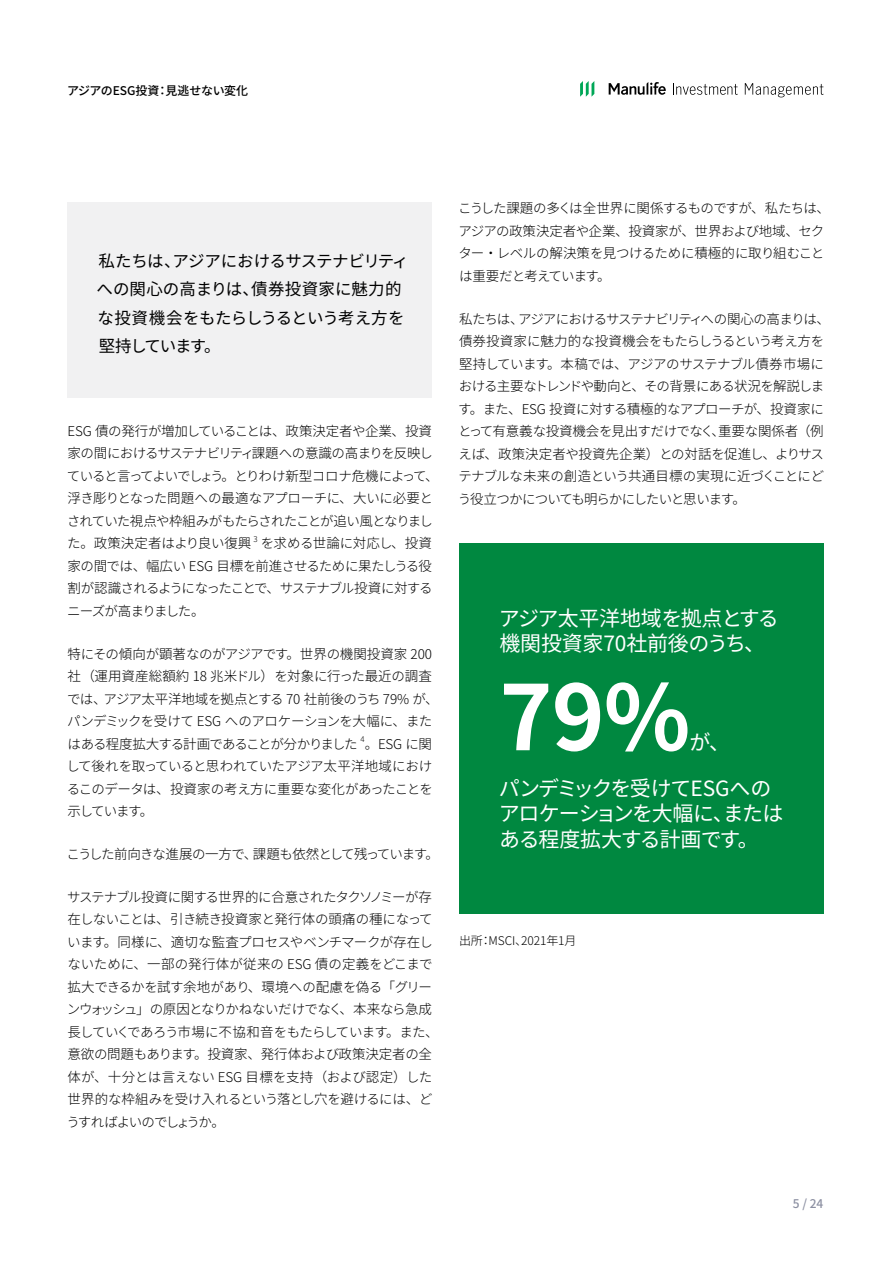
<style>
.page{position:relative;width:891px;height:1269px;background:#fff}
.page>*{position:absolute;margin:0;border:0;box-sizing:border-box;transform-origin:0 0}
.t1{font:700 90px "Noto Sans CJ Kjp";color:#fff}
.t2{font:21px/25.5px "Noto Sans CJ Kjp";letter-spacing:-.01em;color:#fff}
.t3{font:21px/25.5px "Noto Sans CJ Kjp";letter-spacing:-.06em;color:#fff}
.t4{font:21px/45.8px "Noto Sans CJ Kjp";letter-spacing:-.04em;color:#fff}
.t5{font:16.5px/28.5px "Noto Sans CJ Kjp";letter-spacing:-.025em;color:#000}
.t6{font:300 13.5px/22.5px "Noto Sans CJ Kjp";letter-spacing:-.035em;color:#000}
.t7{font:300 13.5px "Noto Sans CJ Kjp";letter-spacing:-.055em;color:#000}
.t8{font:500 12px "Noto Sans CJ Kjp";letter-spacing:-.01em;color:#000}
.t9{font:300 12px "Noto Sans CJ Kjp";letter-spacing:-.01em;color:#000}
.t10{font:500 12px "Noto Sans CJ Kjp";color:#8c90a2}
.t11{font:300 7.8px "Noto Sans CJ Kjp";color:#000}
</style>
<div class="page">
<svg style="left:673px;top:83px;width:65px;height:12px"></svg>
<svg style="left:745px;top:83px;width:78px;height:14px"></svg>
<svg style="left:609px;top:82px;width:57px;height:13px"></svg>
<svg style="left:580px;top:81px;width:14px;height:16px"></svg>
<div style="left:68px;top:202px;width:364px;height:196px;background:#f1f1f2"></div>
<div style="left:459px;top:543px;width:365px;height:370px;background:#008840"></div>
<p class="t8" style="left:67px;top:84px;width:183px">アジアのESG投資：見逃せない変化</p>
<p class="t5" style="left:96px;top:247px;width:314px">私たちは、アジアにおけるサステナビリティへの関心の高まりは、債券投資家に魅力的な投資機会をもたらしうるという考え方を堅持しています。</p>
<p class="t6" style="left:67px;top:420px;width:373px">ESG 債の発行が増加していることは、政策決定者や企業、投資家の間におけるサステナビリティ課題への意識の高まりを反映していると言ってよいでしょう。とりわけ新型コロナ危機によって、浮き彫りとなった問題への最適なアプローチに、大いに必要とされていた視点や枠組みがもたらされたことが追い風となりました。政策決定者はより良い復興</p>
<p class="t11" style="left:254px;top:535px;width:6px">3</p>
<p class="t6" style="left:67px;top:532px;width:367px;text-align:justify;text-indent:194px">を求める世論に対応し、投資家の間では、幅広い ESG 目標を前進させるために果たしうる役割が認識されるようになったことで、サステナブル投資に対するニーズが高まりました。</p>
<p class="t6" style="left:67px;top:643px;width:373px">特にその傾向が顕著なのがアジアです。世界の機関投資家 200社（運用資産総額約 18 兆米ドル）を対象に行った最近の調査では、アジア太平洋地域を拠点とする 70 社前後のうち 79% が、パンデミックを受けて ESG へのアロケーションを大幅に、またはある程度拡大する計画であることが分かりました</p>
<p class="t11" style="left:361px;top:735px;width:6px">4</p>
<p class="t6" style="left:66px;top:733px;width:368px;text-align:justify;text-indent:298px">。ESG に関して後れを取っていると思われていたアジア太平洋地域におけるこのデータは、投資家の考え方に重要な変化があったことを示しています。</p>
<p class="t7" style="left:67px;top:846px;width:374px">こうした前向きな進展の一方で、課題も依然として残っています。</p>
<p class="t6" style="left:66px;top:886px;width:374px">サステナブル投資に関する世界的に合意されたタクソノミーが存在しないことは、引き続き投資家と発行体の頭痛の種になっています。同様に、適切な監査プロセスやベンチマークが存在しないために、一部の発行体が従来の ESG 債の定義をどこまで拡大できるかを試す余地があり、環境への配慮を偽る「グリーンウォッシュ」の原因となりかねないだけでなく、本来なら急成長していくであろう市場に不協和音をもたらしています。また、意欲の問題もあります。投資家、発行体および政策決定者の全体が、十分とは言えない ESG 目標を支持（および認定）した世界的な枠組みを受け入れるという落とし穴を避けるには、どうすればよいのでしょうか。</p>
<p class="t6" style="left:458px;top:197px;width:374px">こうした課題の多くは全世界に関係するものですが、私たちは、アジアの政策決定者や企業、投資家が、世界および地域、セクター・レベルの解決策を見つけるために積極的に取り組むことは重要だと考えています。</p>
<p class="t6" style="left:458px;top:308px;width:374px">私たちは、アジアにおけるサステナビリティへの関心の高まりは、債券投資家に魅力的な投資機会をもたらしうるという考え方を堅持しています。本稿では、アジアのサステナブル債券市場における主要なトレンドや動向と、その背景にある状況を解説します。また、ESG 投資に対する積極的なアプローチが、投資家にとって有意義な投資機会を見出すだけでなく、重要な関係者（例えば、政策決定者や投資先企業）との対話を促進し、よりサステナブルな未来の創造という共通目標の実現に近づくことにどう役立つかについても明らかにしたいと思います。</p>
<h2 class="t2" style="left:499px;top:606px;width:282px">アジア太平洋地域を拠点とする機関投資家70社前後のうち、</h2>
<h1 class="t1" style="left:500px;top:667px;width:192px">79%</h1>
<h2 class="t4" style="left:499px;top:720px;width:274px;text-indent:190px">が、<br>パンデミックを受けてESGへの</h2>
<h2 class="t3" style="left:499px;top:802px;width:286px">アロケーションを大幅に、またはある程度拡大する計画です。</h2>
<p class="t9" style="left:459px;top:933px;width:119px">出所：MSCI、2021年1月</p>
<p class="t10" style="left:793px;top:1197px;width:32px">5 / 24</p>
</div>
